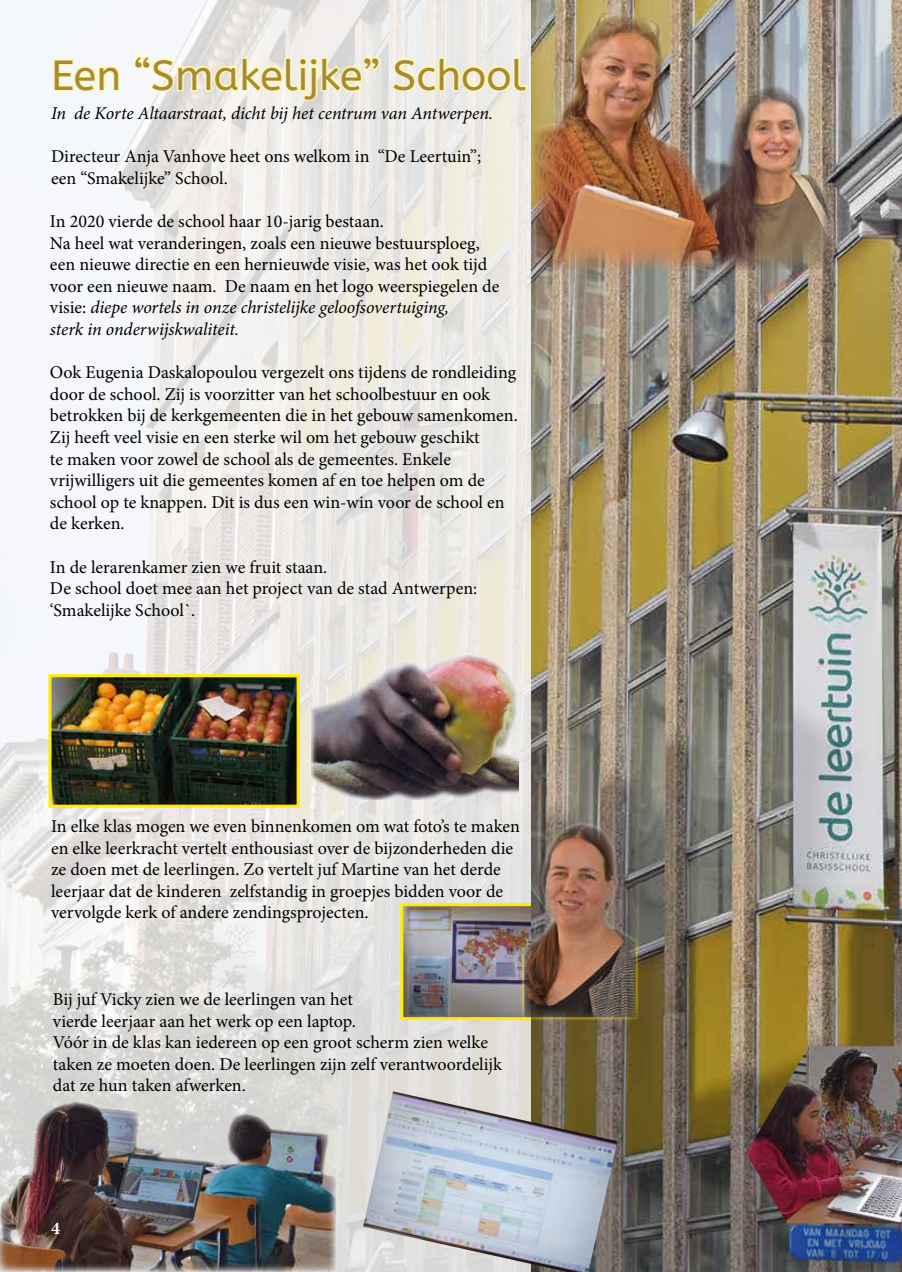
<style>
.page{position:relative;width:902px;height:1272px;background:#fff}
.page>*{position:absolute;margin:0;border:0;box-sizing:border-box;transform-origin:0 0}
.t1{font:42px "A Bee Zee";color:#a78b34}
.t2{font:18px/21.6px "Minion Pro";color:#000}
.t3{font:italic 18px "Minion Pro";letter-spacing:-.01em;color:#000}
.t4{font:700 18px "Minion Pro";color:#fff}
.s1{font-style:italic}
</style>
<div class="page">
<img style="left:0;top:0;width:531px;height:1271px">
<img style="left:404px;top:907px;width:117px;height:109px">
<div style="left:400px;top:903px;width:144px;height:117px;border:3px solid #ffed00"></div>
<img style="left:531px;top:0;width:370px;height:1271px">
<svg style="left:52px;top:57px;width:69px;height:36px"></svg>
<svg style="left:132px;top:53px;width:249px;height:49px"></svg>
<svg style="left:389px;top:56px;width:140px;height:37px;background:#f3efd2"></svg>
<img style="left:525px;top:816px;width:109px;height:200px">
<img style="left:0;top:1100px;width:336px;height:171px">
<img style="left:311px;top:656px;width:207px;height:143px">
<img style="left:531px;top:7px;width:302px;height:263px">
<img style="left:52px;top:678px;width:243px;height:125px">
<div style="left:48px;top:674px;width:251px;height:133px;border:3px solid #ffed00"></div>
<img style="left:363px;top:1091px;width:254px;height:180px">
<img style="left:731px;top:1097px;width:170px;height:174px">
<img style="left:746px;top:1046px;width:155px;height:177px">
<h1 class="t1" style="left:51px;top:51px;width:476px">Een “Smakelijke” School</h1>
<p class="t3" style="left:51px;top:101px;width:443px">In de Korte Altaarstraat, dicht bij het centrum van Antwerpen.</p>
<p class="t2" style="left:51px;top:146px;width:431px">Directeur Anja Vanhove heet ons welkom in “De Leertuin”; een “Smakelijke” School.</p>
<p class="t2" style="left:50px;top:210px;width:451px">In 2020 vierde de school haar 10-jarig bestaan.<br>Na heel wat veranderingen, zoals een nieuwe bestuursploeg, een nieuwe directie en een hernieuwde visie, was het ook tijd voor een nieuwe naam. De naam en het logo weerspiegelen de visie: <span class="s1">diepe wortels in onze christelijke geloofsovertuiging,<br>sterk in onderwijskwaliteit.</span></p>
<p class="t2" style="left:50px;top:362px;width:469px">Ook Eugenia Daskalopoulou vergezelt ons tijdens de rondleiding door de school. Zij is voorzitter van het schoolbestuur en ook betrokken bij de kerkgemeenten die in het gebouw samenkomen.<br>Zij heeft veel visie en een sterke wil om het gebouw geschikt<br>te maken voor zowel de school als de gemeentes. Enkele vrijwilligers uit die gemeentes komen af en toe helpen om de school op te knappen. Dit is dus een win-win voor de school en de kerken.</p>
<p class="t2" style="left:50px;top:556px;width:429px">In de lerarenkamer zien we fruit staan.<br>De school doet mee aan het project van de stad Antwerpen: ‘Smakelijke School`.</p>
<p class="t2" style="left:51px;top:815px;width:470px">In elke klas mogen we even binnenkomen om wat foto’s te maken en elke leerkracht vertelt enthousiast over de bijzonderheden die ze doen met de leerlingen. Zo vertelt juf Martine van het derde leerjaar dat de kinderen zelfstandig in groepjes bidden voor de vervolgde kerk of andere zendingsprojecten.</p>
<p class="t2" style="left:53px;top:988px;width:450px">Bij juf Vicky zien we de leerlingen van het<br>vierde leerjaar aan het werk op een laptop.<br>Vóór in de klas kan iedereen op een groot scherm zien welke taken ze moeten doen. De leerlingen zijn zelf verantwoordelijk dat ze hun taken afwerken.</p>
<p class="t4" style="left:51px;top:1215px;width:10px">4</p>
</div>
